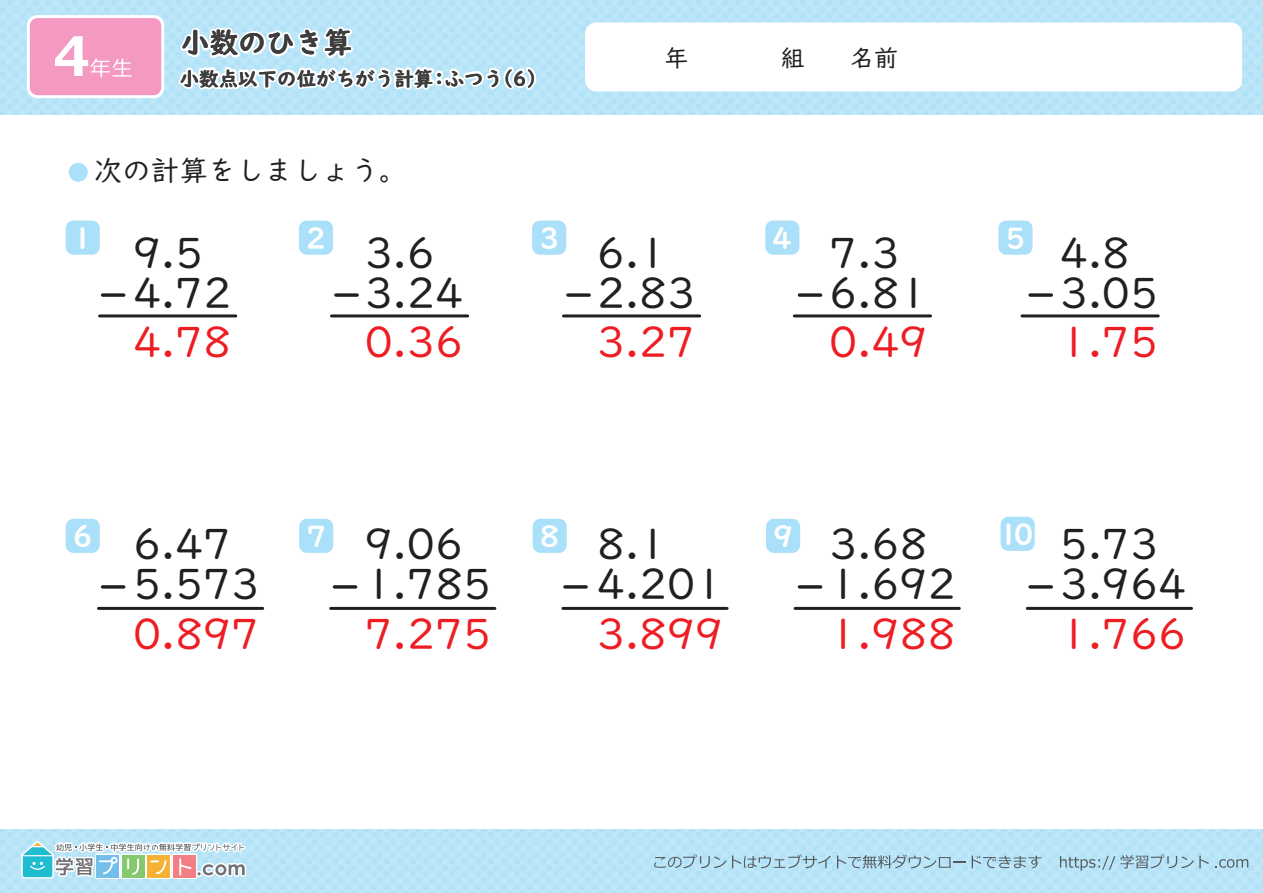
<style>
.page{position:relative;width:1263px;height:893px;background:#fff}
.page>*{position:absolute;margin:0;border:0;box-sizing:border-box;transform-origin:0 0}
.t1{font:42.6px/40px "UD Digi Kyokasho NP R";color:#231f20}
.t2{font:42.6px "UD Digi Kyokasho NP R";color:#ee1d23}
.t3{font:28.65px "UD Digi Kyokasho NP B";color:#fff}
.t4{font:28.5px "UD Digi Kyokasho NP R";color:#231f20}
.t5{font:28.5px "UD Digi Kyokasho NP B";color:#231f20}
.t6{font:24px "UD Digi Kyokasho NP R";color:#231f20}
.t7{font:19.5px "UD Digi Kyokasho NP B";color:#231f20}
</style>
<div class="page">
<div style="left:0;top:0;width:1263px;height:114px;background:#bde6f9"></div>
<div style="left:585px;top:23px;width:657px;height:69px;background:#fff;border-radius:11px"></div>
<div style="left:27px;top:15px;width:137px;height:83px;border:6px solid #fff;border-radius:8px"></div>
<div style="left:30px;top:18px;width:131px;height:77px;background:#f499c2;border-radius:8px"></div>
<svg style="left:55px;top:36px;width:77px;height:41px"></svg>
<div style="left:0;top:830px;width:1263px;height:63px;background:#bde6f9"></div>
<svg style="left:1060px;top:854px;width:149px;height:17px"></svg>
<svg style="left:1215px;top:859px;width:33px;height:9px"></svg>
<svg style="left:654px;top:854px;width:72px;height:14px"></svg>
<svg style="left:732px;top:854px;width:99px;height:14px"></svg>
<svg style="left:837px;top:854px;width:129px;height:14px"></svg>
<svg style="left:972px;top:855px;width:69px;height:13px"></svg>
<svg style="left:15px;top:829px;width:233px;height:51px"></svg>
<div style="left:69px;top:163px;width:19px;height:19px;background:#aae0f9;border-radius:50%"></div>
<svg style="left:336px;top:293px;width:21px;height:4px"></svg>
<svg style="left:103px;top:293px;width:21px;height:4px"></svg>
<svg style="left:568px;top:293px;width:21px;height:4px"></svg>
<svg style="left:799px;top:293px;width:22px;height:4px"></svg>
<hr style="left:794px;top:314px;width:136px;height:3px;background:#231f20">
<hr style="left:563px;top:314px;width:137px;height:3px;background:#231f20">
<hr style="left:331px;top:314px;width:137px;height:3px;background:#231f20">
<hr style="left:1022px;top:314px;width:136px;height:3px;background:#231f20">
<hr style="left:100px;top:314px;width:136px;height:3px;background:#231f20">
<hr style="left:98px;top:607px;width:165px;height:3px;background:#231f20">
<hr style="left:795px;top:607px;width:164px;height:3px;background:#231f20">
<hr style="left:563px;top:607px;width:164px;height:3px;background:#231f20">
<hr style="left:331px;top:607px;width:164px;height:3px;background:#231f20">
<hr style="left:1027px;top:607px;width:164px;height:3px;background:#231f20">
<svg style="left:1030px;top:293px;width:21px;height:4px"></svg>
<svg style="left:334px;top:585px;width:22px;height:4px"></svg>
<svg style="left:103px;top:585px;width:21px;height:4px"></svg>
<svg style="left:565px;top:585px;width:21px;height:4px"></svg>
<svg style="left:799px;top:585px;width:22px;height:4px"></svg>
<svg style="left:1030px;top:585px;width:21px;height:4px"></svg>
<div style="left:765px;top:221px;width:34px;height:34px;background:#aae0f9;border-radius:8px"></div>
<div style="left:299px;top:221px;width:34px;height:34px;background:#aae0f9;border-radius:8px"></div>
<div style="left:532px;top:221px;width:34px;height:34px;background:#aae0f9;border-radius:8px"></div>
<div style="left:1000px;top:517px;width:35px;height:34px;background:#aae0f9;border-radius:8px"></div>
<div style="left:66px;top:221px;width:34px;height:34px;background:#aae0f9;border-radius:8px"></div>
<div style="left:299px;top:519px;width:34px;height:34px;background:#aae0f9;border-radius:8px"></div>
<div style="left:66px;top:519px;width:34px;height:34px;background:#aae0f9;border-radius:8px"></div>
<div style="left:533px;top:519px;width:34px;height:34px;background:#aae0f9;border-radius:8px"></div>
<div style="left:998px;top:221px;width:34px;height:34px;background:#aae0f9;border-radius:8px"></div>
<div style="left:766px;top:519px;width:34px;height:34px;background:#aae0f9;border-radius:8px"></div>
<svg style="left:175px;top:0;width:365px;height:115px"></svg>
<p class="t5" style="left:181px;top:26px;width:173px">小数のひき算</p>
<p class="t7" style="left:180px;top:67px;width:271px">小数点以下の位がちがう計算：</p>
<p class="t7" style="left:493px;top:67px;width:54px">（6）</p>
<p class="t7" style="left:445px;top:67px;width:60px">ふつう</p>
<p class="t6" style="left:664px;top:44px;width:25px">年</p>
<p class="t6" style="left:781px;top:44px;width:25px">組</p>
<p class="t6" style="left:850px;top:44px;width:49px">名前</p>
<p class="t4" style="left:94px;top:154px;width:315px">次の計算をしましょう。</p>
<p class="t3" style="left:73px;top:221px;width:22px">1</p>
<p class="t1" style="left:133px;top:233px;width:100px">9.5<br>4.72</p>
<p class="t3" style="left:306px;top:221px;width:22px">2</p>
<p class="t3" style="left:539px;top:221px;width:22px">3</p>
<p class="t3" style="left:772px;top:221px;width:22px">4</p>
<p class="t3" style="left:1005px;top:221px;width:22px">5</p>
<p class="t1" style="left:365px;top:233px;width:100px">3.6<br>3.24</p>
<p class="t1" style="left:597px;top:233px;width:100px">6.1<br>2.83</p>
<p class="t1" style="left:829px;top:233px;width:100px">7.3<br>6.81</p>
<p class="t1" style="left:1060px;top:233px;width:100px">4.8<br>3.05</p>
<p class="t2" style="left:133px;top:318px;width:100px">4.78</p>
<p class="t2" style="left:365px;top:318px;width:100px">0.36</p>
<p class="t2" style="left:597px;top:318px;width:100px">3.27</p>
<p class="t2" style="left:829px;top:318px;width:100px">0.49</p>
<p class="t2" style="left:1060px;top:318px;width:100px">1.75</p>
<p class="t3" style="left:998px;top:517px;width:37px">10</p>
<p class="t3" style="left:73px;top:519px;width:22px">6</p>
<p class="t3" style="left:306px;top:519px;width:22px">7</p>
<p class="t3" style="left:539px;top:519px;width:22px">8</p>
<p class="t3" style="left:773px;top:519px;width:22px">9</p>
<p class="t1" style="left:133px;top:524px;width:128px">6.47<br>5.573</p>
<p class="t1" style="left:365px;top:524px;width:128px">9.06<br>1.785</p>
<p class="t1" style="left:597px;top:524px;width:128px">8.1<br>4.201</p>
<p class="t1" style="left:829px;top:524px;width:128px">3.68<br>1.692</p>
<p class="t1" style="left:1060px;top:524px;width:128px">5.73<br>3.964</p>
<p class="t2" style="left:133px;top:610px;width:128px">0.897</p>
<p class="t2" style="left:365px;top:610px;width:128px">7.275</p>
<p class="t2" style="left:597px;top:610px;width:128px">3.899</p>
<p class="t2" style="left:829px;top:610px;width:128px">1.988</p>
<p class="t2" style="left:1060px;top:610px;width:128px">1.766</p>
</div>
